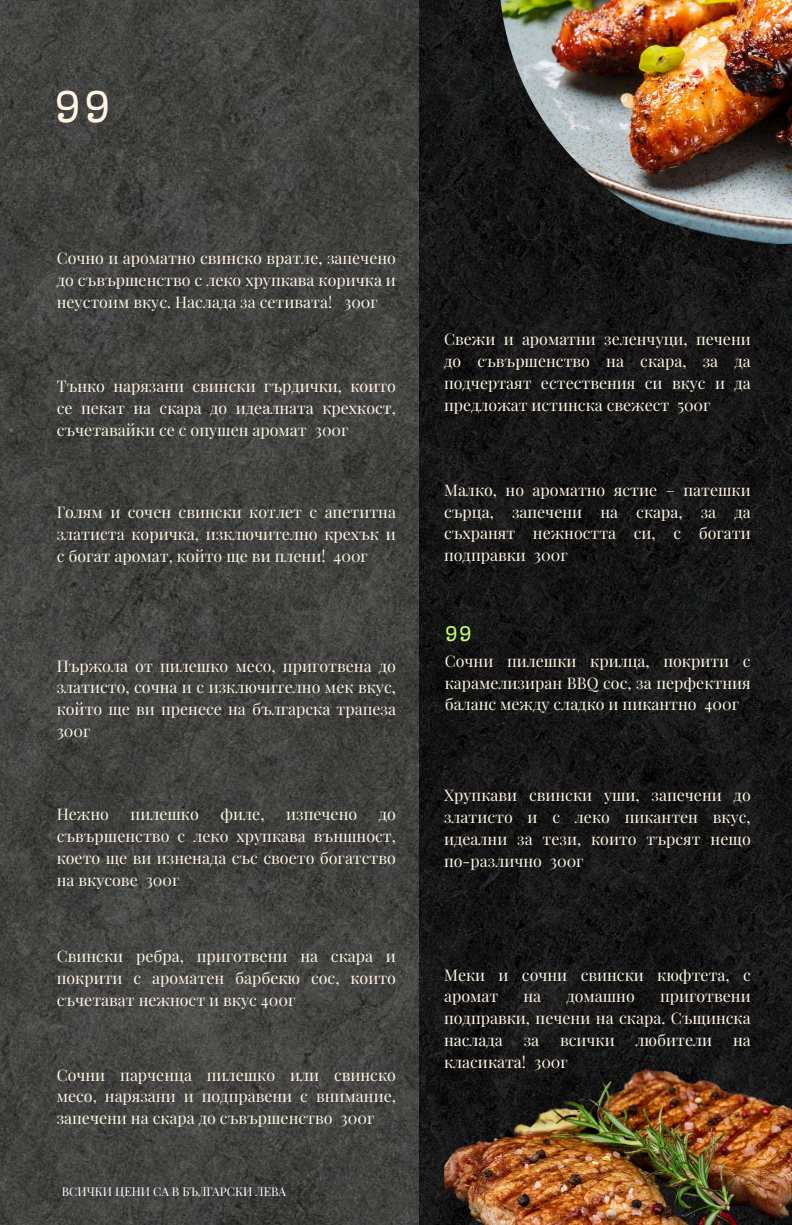
<style>
.page{position:relative;width:792px;height:1225px;background:#fff}
.page>*{position:absolute;margin:0;border:0;box-sizing:border-box;transform-origin:0 0}
.t1{font:44px "Carollo Playscript";color:#fff4e2}
.t2{font:21px "Carollo Playscript";color:#c1ff72}
.t3{font:16px/21.8px "Playfair Display";color:#fff4e2;text-align:justify}
.t4{font:12px "Playfair Display";color:#fff}
</style>
<div class="page">
<img style="left:419px;top:0;width:373px;height:1224px">
<img style="left:444px;top:1009px;width:348px;height:215px">
<img style="left:0;top:0;width:419px;height:1224px">
<img style="left:499px;top:0;width:293px;height:244px">
<h1 class="t1" style="left:54px;top:78px;width:60px">BB</h1>
<p class="t3" style="left:57px;top:246px;width:341px">Сочно и ароматно свинско вратле, запечено до съвършенство с леко хрупкава коричка и неустоим вкус. Наслада за сетивата! 300г</p>
<p class="t3" style="left:57px;top:374px;width:341px">Тънко нарязани свински гърдички, които се пекат на скара до идеалната крехкост, съчетавайки се с опушен аромат 300г</p>
<p class="t3" style="left:57px;top:500px;width:341px">Голям и сочен свински котлет с апетитна златиста коричка, изключително крехък и с богат аромат, който ще ви плени! 400г</p>
<p class="t3" style="left:57px;top:653px;width:341px">Пържола от пилешко месо, приготвена до златисто, сочна и с изключително мек вкус, който ще ви пренесе на българска трапеза 300г</p>
<p class="t3" style="left:57px;top:802px;width:54px">Нежно</p>
<p class="t3" style="left:131px;top:802px;width:70px">пилешко</p>
<p class="t3" style="left:221px;top:802px;width:46px">филе,</p>
<p class="t3" style="left:286px;top:802px;width:73px">изпечено</p>
<p class="t3" style="left:57px;top:802px;width:341px;text-indent:322px">до съвършенство с леко хрупкава външност, което ще ви изненада със своето богатство на вкусове 300г</p>
<p class="t3" style="left:57px;top:944px;width:341px">Свински ребра, приготвени на скара и покрити с ароматен барбекю сос, които съчетават нежност и вкус 400г</p>
<p class="t3" style="left:57px;top:1062px;width:341px">Сочни парченца пилешко или свинско месо, нарязани и подправени с внимание, запечени на скара до съвършенство 300г</p>
<p class="t4" style="left:62px;top:1182px;width:226px">ВСИЧКИ ЦЕНИ СА В БЪЛГАРСКИ ЛЕВА</p>
<p class="t3" style="left:444px;top:327px;width:308px">Свежи и ароматни зеленчуци, печени до съвършенство на скара, за да подчертаят естествения си вкус и да предложат истинска свежест 500г</p>
<p class="t3" style="left:444px;top:478px;width:308px">Малко, но ароматно ястие – патешки сърца, запечени на скара, за да съхранят нежността си, с богати подправки 300г</p>
<h2 class="t2" style="left:445px;top:620px;width:30px">BB</h2>
<p class="t3" style="left:445px;top:649px;width:308px">Сочни пилешки крилца, покрити с карамелизиран BBQ сос, за перфектния баланс между сладко и пикантно 400г</p>
<p class="t3" style="left:444px;top:783px;width:308px">Хрупкави свински уши, запечени до златисто и с леко пикантен вкус, идеални за тези, които търсят нещо по-различно 300г</p>
<p class="t3" style="left:444px;top:962px;width:308px">Меки и сочни свински кюфтета, с аромат</p>
<p class="t3" style="left:444px;top:984px;width:308px;text-indent:216px">приготвени подправки, печени на скара. Същинска наслада</p>
<p class="t3" style="left:523px;top:984px;width:19px">на</p>
<p class="t3" style="left:566px;top:984px;width:70px">домашно</p>
<p class="t3" style="left:524px;top:1027px;width:17px">за</p>
<p class="t3" style="left:560px;top:1027px;width:56px">всички</p>
<p class="t3" style="left:636px;top:1027px;width:78px">любители</p>
<p class="t3" style="left:733px;top:1027px;width:19px">на</p>
<p class="t3" style="left:444px;top:1049px;width:125px">класиката! 300г</p>
</div>
